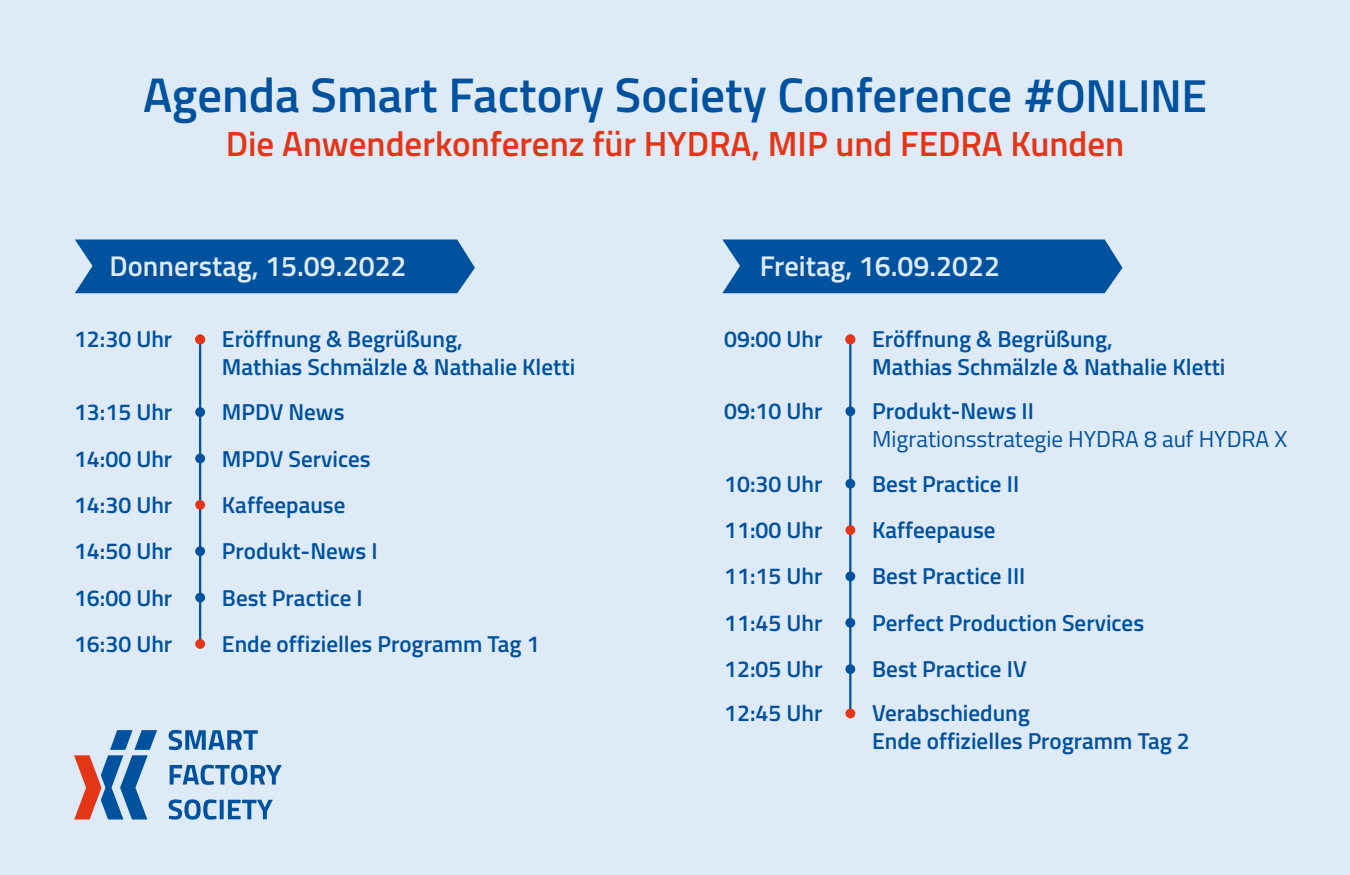
<style>
.page{position:relative;width:1350px;height:875px;background:#deeaf6}
.page>*{position:absolute;margin:0;border:0;box-sizing:border-box;transform-origin:0 0}
.t1{font:600 48.75px "Titillium";color:#00519e}
.t2{font:600 35px "Titillium";color:#e53517}
.t3{font:600 28.5px "Titillium";color:#deeaf6}
.t4{font:600 23.12px "Titillium";color:#00519e}
.t5{font:23.12px "Titillium";color:#00519e}
.s1{font-style:italic}
.s2{font-size:46.25px}
</style>
<div class="page">
<div style="left:722px;top:239px;width:400px;height:54px;background:#00519e"></div>
<div style="left:75px;top:239px;width:400px;height:54px;background:#00519e"></div>
<svg style="left:74px;top:730px;width:83px;height:90px"></svg>
<svg style="left:169px;top:799px;width:104px;height:21px"></svg>
<svg style="left:170px;top:765px;width:112px;height:20px"></svg>
<svg style="left:169px;top:730px;width:89px;height:20px"></svg>
<hr style="left:199px;top:340px;width:2px;height:304px;background:#00519e">
<div style="left:195px;top:334px;width:10px;height:10px;background:#e53517;border-radius:50%"></div>
<div style="left:195px;top:407px;width:10px;height:10px;background:#00519e;border-radius:50%"></div>
<div style="left:195px;top:454px;width:10px;height:9px;background:#00519e;border-radius:50%"></div>
<div style="left:195px;top:500px;width:10px;height:10px;background:#e53517;border-radius:50%"></div>
<div style="left:195px;top:546px;width:10px;height:10px;background:#00519e;border-radius:50%"></div>
<div style="left:195px;top:593px;width:10px;height:9px;background:#00519e;border-radius:50%"></div>
<div style="left:195px;top:639px;width:10px;height:10px;background:#e53517;border-radius:50%"></div>
<hr style="left:849px;top:340px;width:2px;height:372px;background:#00519e">
<div style="left:845px;top:334px;width:10px;height:10px;background:#e53517;border-radius:50%"></div>
<div style="left:845px;top:406px;width:10px;height:10px;background:#00519e;border-radius:50%"></div>
<div style="left:845px;top:479px;width:10px;height:10px;background:#00519e;border-radius:50%"></div>
<div style="left:845px;top:525px;width:10px;height:10px;background:#e53517;border-radius:50%"></div>
<div style="left:845px;top:572px;width:10px;height:9px;background:#00519e;border-radius:50%"></div>
<div style="left:845px;top:618px;width:10px;height:10px;background:#00519e;border-radius:50%"></div>
<div style="left:845px;top:709px;width:10px;height:9px;background:#e53517;border-radius:50%"></div>
<div style="left:845px;top:664px;width:10px;height:10px;background:#00519e;border-radius:50%"></div>
<p class="t1" style="left:143px;top:58px;width:1065px">Agenda Smart Factory Society Conference <span class="s1">#</span> <span class="s2">ONLINE</span></p>
<p class="t2" style="left:226px;top:117px;width:900px">Die Anwenderkonferenz für HYDRA, MIP und FEDRA Kunden</p>
<p class="t3" style="left:109px;top:245px;width:299px">Donnerstag, 15.09.2022</p>
<p class="t4" style="left:74px;top:322px;width:100px">12:30 Uhr</p>
<p class="t4" style="left:74px;top:395px;width:100px">13:15 Uhr</p>
<p class="t4" style="left:74px;top:441px;width:100px">14:00 Uhr</p>
<p class="t4" style="left:74px;top:487px;width:100px">14:30 Uhr</p>
<p class="t4" style="left:74px;top:534px;width:100px">14:50 Uhr</p>
<p class="t4" style="left:74px;top:580px;width:100px">16:00 Uhr</p>
<p class="t4" style="left:74px;top:627px;width:100px">16:30 Uhr</p>
<p class="t4" style="left:222px;top:322px;width:242px">Eröffnung &amp; Begrüßung,</p>
<p class="t4" style="left:222px;top:350px;width:355px">Mathias Schmälzle &amp; Nathalie Kletti</p>
<p class="t4" style="left:222px;top:395px;width:124px">MPDV News</p>
<p class="t4" style="left:222px;top:441px;width:150px">MPDV Services</p>
<p class="t4" style="left:222px;top:487px;width:125px">Kaffeepause</p>
<p class="t4" style="left:222px;top:534px;width:157px">Produkt-News I</p>
<p class="t4" style="left:222px;top:580px;width:142px">Best Practice I</p>
<p class="t4" style="left:222px;top:627px;width:319px">Ende offizielles Programm Tag 1</p>
<p class="t3" style="left:760px;top:245px;width:242px">Freitag, 16.09.2022</p>
<p class="t4" style="left:724px;top:322px;width:100px">09:00 Uhr</p>
<p class="t4" style="left:724px;top:394px;width:100px">09:10 Uhr</p>
<p class="t4" style="left:724px;top:466px;width:100px">10:30 Uhr</p>
<p class="t4" style="left:724px;top:513px;width:100px">11:00 Uhr</p>
<p class="t4" style="left:724px;top:559px;width:100px">11:15 Uhr</p>
<p class="t4" style="left:724px;top:605px;width:100px">11:45 Uhr</p>
<p class="t4" style="left:724px;top:652px;width:100px">12:05 Uhr</p>
<p class="t4" style="left:872px;top:322px;width:242px">Eröffnung &amp; Begrüßung,</p>
<p class="t4" style="left:872px;top:350px;width:355px">Mathias Schmälzle &amp; Nathalie Kletti</p>
<p class="t4" style="left:872px;top:394px;width:163px">Produkt-News II</p>
<p class="t5" style="left:872px;top:422px;width:417px">Migrationsstrategie HYDRA 8 auf HYDRA X</p>
<p class="t4" style="left:872px;top:466px;width:149px">Best Practice II</p>
<p class="t4" style="left:872px;top:513px;width:125px">Kaffeepause</p>
<p class="t4" style="left:872px;top:559px;width:155px">Best Practice III</p>
<p class="t4" style="left:872px;top:605px;width:274px">Perfect Production Services</p>
<p class="t4" style="left:872px;top:652px;width:156px">Best Practice IV</p>
<p class="t4" style="left:724px;top:696px;width:100px">12:45 Uhr</p>
<p class="t4" style="left:872px;top:696px;width:159px">Verabschiedung</p>
<p class="t4" style="left:872px;top:724px;width:319px">Ende offizielles Programm Tag 2</p>
</div>
